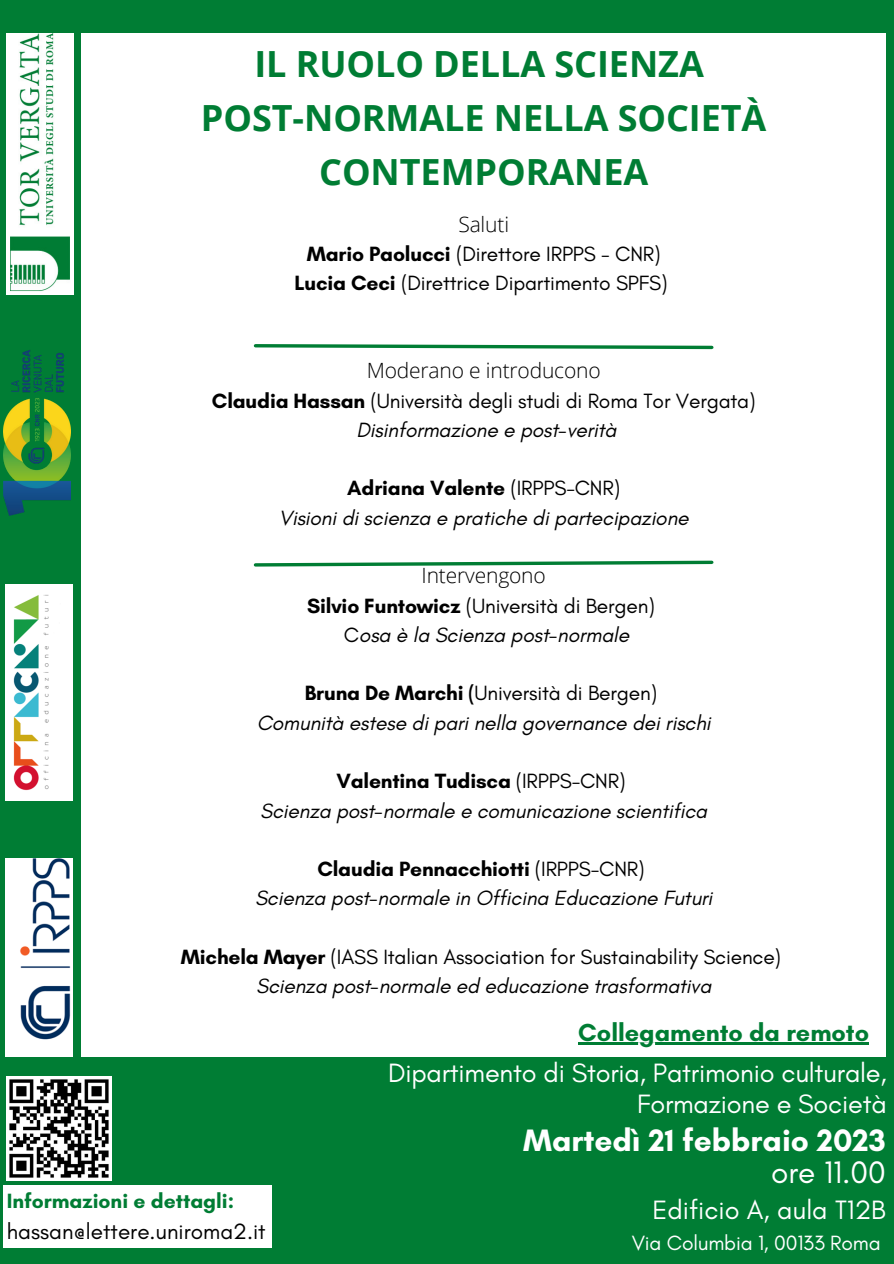
<style>
.page{position:relative;width:894px;height:1264px;background:#fff}
.page>*{position:absolute;margin:0;border:0;box-sizing:border-box;transform-origin:0 0}
.t1{font:700 36px/54px "Open Sans";color:#007d34;text-align:center}
.t2{font:700 31.5px "Glacial Indifference";color:#fff}
.t3{font:31.5px "Glacial Indifference";color:#fff}
.t4{font:27px/30.5px "Glacial Indifference";letter-spacing:-.01em;color:#fff;text-align:right}
.t5{font:700 25.05px "Glacial Indifference";color:#007d34}
.t6{font:22.5px "Glacial Indifference";color:#000}
.t7{font:italic 21px/29.2px "Glacial Indifference";letter-spacing:-.01em;color:#000;text-align:center}
.t8{font:21px/29.2px "Glacial Indifference";letter-spacing:-.01em;color:#000;text-align:center}
.t9{font:300 21px "Open Sans";letter-spacing:-.005em;color:#000}
.t10{font:700 21px "Glacial Indifference";color:#007d34}
.t11{font:21px "Glacial Indifference";letter-spacing:-.01em;color:#fff}
.s1{font-weight:700}
.s2{font-style:italic}
.s3{font-weight:700;font-style:normal}
.s4{font-style:normal}
</style>
<div class="page">
<div style="left:0;top:0;width:893px;height:1263px;background:#007d34"></div>
<div style="left:81px;top:34px;width:804px;height:1022px;background:#fff"></div>
<div style="left:4px;top:1185px;width:268px;height:62px;background:#fff"></div>
<img style="left:7px;top:34px;width:66px;height:260px">
<img style="left:6px;top:585px;width:66px;height:215px">
<img style="left:4px;top:350px;width:66px;height:165px">
<img style="left:6px;top:858px;width:66px;height:198px">
<img style="left:7px;top:1076px;width:105px;height:104px">
<svg style="left:253px;top:560px;width:461px;height:7px"></svg>
<svg style="left:253px;top:344px;width:461px;height:6px"></svg>
<hr style="left:578px;top:1042px;width:290px;height:3px;background:#007d34">
<h1 class="t1" style="left:201px;top:36px;width:567px">IL RUOLO DELLA SCIENZA<br>POST-NORMALE NELLA SOCIETÀ<br>CONTEMPORANEA</h1>
<p class="t9" style="left:458px;top:209px;width:52px">Saluti</p>
<p class="t8" style="left:294px;top:239px;width:374px"><span class="s1">Mario Paolucci</span> (Direttore IRPPS - CNR)<br><span class="s1">Lucia Ceci</span> (Direttrice Dipartimento SPFS)</p>
<p class="t9" style="left:366px;top:356px;width:235px">Moderano e introducono</p>
<p class="t8" style="left:212px;top:385px;width:545px"><span class="s1">Claudia Hassan</span> (Università degli studi di Roma Tor Vergata)<br><span class="s2">Disinformazione e post-verità</span></p>
<p class="t7" style="left:279px;top:473px;width:411px"><span class="s3">Adriana Valente</span> <span class="s4">(IRPPS-CNR)<br></span>Visioni di scienza e pratiche di partecipazione</p>
<p class="t9" style="left:421px;top:561px;width:126px">Intervengono</p>
<p class="t7" style="left:307px;top:590px;width:349px"><span class="s3">Silvio Funtowicz</span> <span class="s4">(Università di Bergen)<br>C</span>osa è la Scienza post-normale</p>
<p class="t7" style="left:257px;top:678px;width:455px"><span class="s3">Bruna De Marchi (</span><span class="s4">Università di Bergen)<br></span>Comunità estese di pari nella governance dei rischi</p>
<p class="t7" style="left:260px;top:766px;width:448px"><span class="s3">Valentina Tudisca</span> <span class="s4">(IRPPS-CNR)<br></span>Scienza post-normale e comunicazione scientifica</p>
<p class="t7" style="left:255px;top:854px;width:458px"><span class="s3">Claudia Pennacchiotti</span> <span class="s4">(IRPPS-CNR)<br></span>Scienza post-normale in Officina Educazione Futuri</p>
<p class="t8" style="left:181px;top:942px;width:601px"><span class="s1">Michela Mayer</span> (IASS Italian Association for Sustainability Science)<br><span class="s2">Scienza post-normale ed educazione trasformativa</span></p>
<p class="t5" style="left:578px;top:1016px;width:292px">Collegamento da remoto</p>
<p class="t10" style="left:7px;top:1187px;width:229px">Informazioni e dettagli:</p>
<p class="t6" style="left:7px;top:1217px;width:260px">hassan@lettere.uniroma2.it</p>
<p class="t4" style="left:388px;top:1057px;width:500px">Dipartimento di Storia, Patrimonio culturale,<br>Formazione e Società</p>
<h2 class="t2" style="left:523px;top:1120px;width:364px">Martedì 21 febbraio 2023</h2>
<h2 class="t3" style="left:770px;top:1153px;width:116px">ore 11.00</h2>
<p class="t4" style="left:652px;top:1194px;width:235px">Edificio A, aula T12B</p>
<p class="t11" style="left:631px;top:1230px;width:250px">Via Columbia 1, 00133 Roma</p>
</div>
